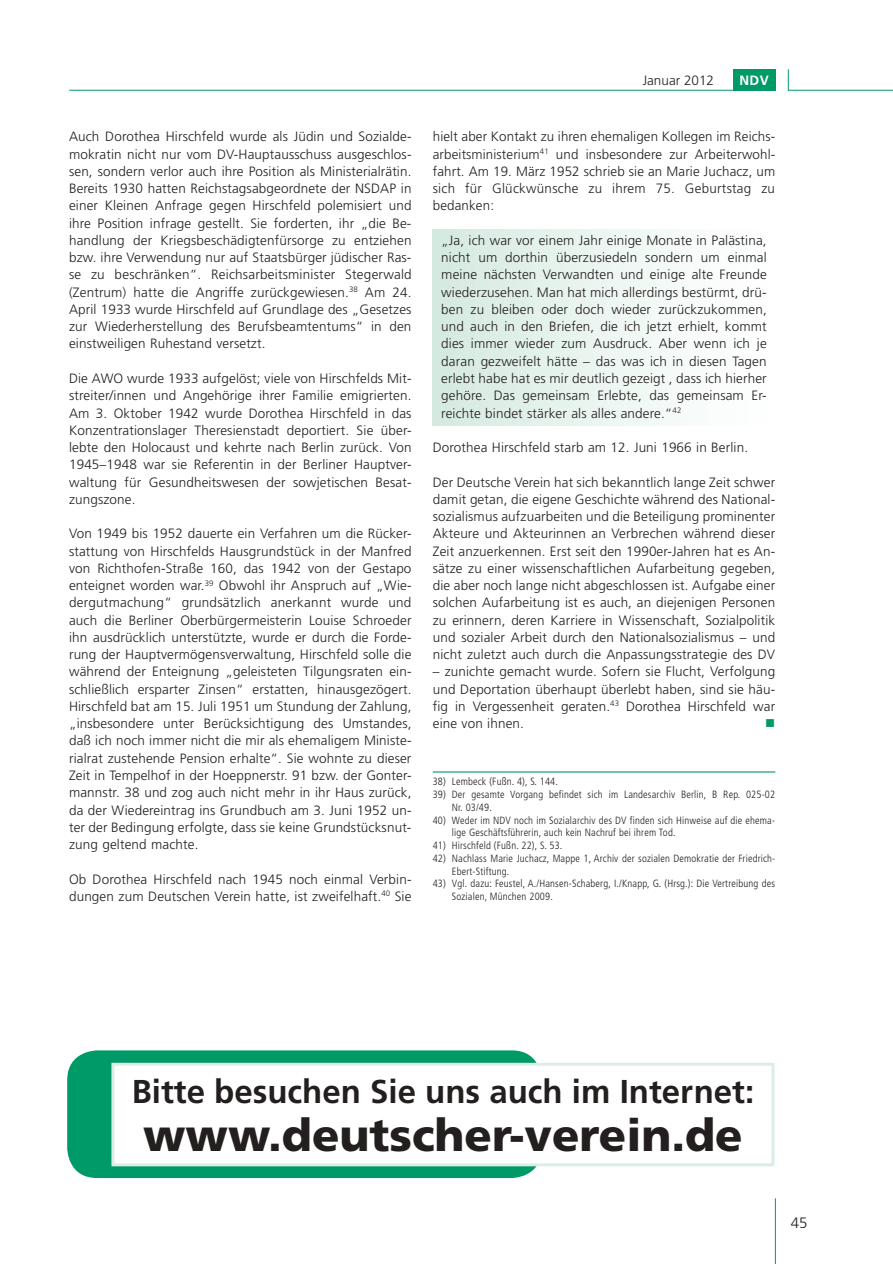
<style>
.page{position:relative;width:893px;height:1264px;background:#fff}
.page>*{position:absolute;margin:0;border:0;box-sizing:border-box;transform-origin:0 0}
.t1{font:900 45px "Frutiger LT";color:#241f1f}
.t2{font:700 33px "Frutiger LT";color:#241f1f}
.t3{font:300 15px "Frutiger LT";color:#241f1f}
.t4{font:300 13.5px/17.2px "Frutiger LT";letter-spacing:.01em;color:#241f1f;text-align:justify}
.t5{font:700 13.5px "Frutiger LT";color:#fff}
.t6{font:13.5px "Wingdings";color:#009a68}
.t7{font:300 condensed 10.5px/12.8px "Frutiger LT";letter-spacing:.015em;color:#241f1f}
</style>
<div class="page">
<hr style="left:775px;top:1198px;width:1px;height:65px;background:#009a68">
<hr style="left:788px;top:90px;width:105px;height:1px;background:#009a68">
<hr style="left:69px;top:90px;width:706px;height:1px;background:#009a68">
<svg style="left:788px;top:69px;width:1px;height:22px"></svg>
<div style="left:732px;top:69px;width:43px;height:21px;background:#009a68"></div>
<div style="left:433px;top:229px;width:342px;height:196px;background:linear-gradient(to right,#d5eae1,#fff)"></div>
<hr style="left:433px;top:771px;width:342px;height:1px;background:#009a68">
<div style="left:67px;top:1050px;width:474px;height:127px;background:#009a68;border-radius:30px"></div>
<div style="left:113px;top:1064px;width:660px;height:100px;background:#fff"></div>
<div style="left:111px;top:1062px;width:663px;height:104px;border:3px solid #dceee4"></div>
<p class="t4" style="left:69px;top:128px;width:344px">Auch Dorothea Hirschfeld wurde als Jüdin und Sozialde&shy;mokratin nicht nur vom DV-Hauptausschuss ausgeschlos&shy;sen, sondern verlor auch ihre Position als Ministerialrätin.<br>Bereits 1930 hatten Reichstagsabgeordnete der NSDAP in einer Kleinen Anfrage gegen Hirschfeld polemisiert und ihre Position infrage gestellt. Sie forderten, ihr „die Be&shy;handlung der Kriegsbeschädigtenfürsorge zu entziehen bzw. ihre Verwendung nur auf Staatsbürger jüdischer Ras&shy;se zu beschränken“. Reichsarbeitsminister Stegerwald (Zentrum) hatte die Angriffe zurückgewiesen.<sup>38</sup> Am 24.<br>April 1933 wurde Hirschfeld auf Grundlage des „Gesetzes zur Wiederherstellung des Berufsbeamtentums“ in den einstweiligen Ruhestand versetzt.</p>
<p class="t4" style="left:69px;top:370px;width:344px">Die AWO wurde 1933 aufgelöst; viele von Hirschfelds Mit&shy;streiter/innen und Angehörige ihrer Familie emigrierten.<br>Am 3. Oktober 1942 wurde Dorothea Hirschfeld in das Konzentrationslager Theresienstadt deportiert. Sie über&shy;lebte den Holocaust und kehrte nach Berlin zurück. Von 1945–1948 war sie Referentin in der Berliner Hauptver&shy;waltung für Gesundheitswesen der sowjetischen Besat&shy;zungszone.</p>
<p class="t4" style="left:69px;top:525px;width:344px">Von 1949 bis 1952 dauerte ein Verfahren um die Rücker&shy;stattung von Hirschfelds Hausgrundstück in der Manfred von Richthofen-Straße 160, das 1942 von der Gestapo enteignet worden war.<sup>39</sup> Obwohl ihr Anspruch auf „Wie&shy;dergutmachung“ grundsätzlich anerkannt wurde und auch die Berliner Oberbürgermeisterin Louise Schroeder ihn ausdrücklich unterstützte, wurde er durch die Forde&shy;rung der Hauptvermögensverwaltung, Hirschfeld solle die während der Enteignung „geleisteten Tilgungsraten ein&shy;schließlich ersparter Zinsen“ erstatten, hinausgezögert.<br>Hirschfeld bat am 15. Juli 1951 um Stundung der Zahlung, „insbesondere unter Berücksichtigung des Umstandes, daß ich noch immer nicht die mir als ehemaligem Ministe&shy;rialrat zustehende Pension erhalte“. Sie wohnte zu dieser Zeit in Tempelhof in der Hoeppnerstr. 91 bzw. der Gonter&shy;mannstr. 38 und zog auch nicht mehr in ihr Haus zurück, da der Wiedereintrag ins Grundbuch am 3. Juni 1952 un&shy;ter der Bedingung erfolgte, dass sie keine Grundstücksnut&shy;zung geltend machte.</p>
<p class="t4" style="left:69px;top:870px;width:344px">Ob Dorothea Hirschfeld nach 1945 noch einmal Verbin&shy;dungen zum Deutschen Verein hatte, ist zweifelhaft.<sup>40</sup> Sie</p>
<p class="t4" style="left:642px;top:72px;width:73px">Januar 2012</p>
<p class="t5" style="left:739px;top:72px;width:31px">NDV</p>
<p class="t4" style="left:433px;top:128px;width:344px">hielt aber Kontakt zu ihren ehemaligen Kollegen im Reichs&shy;arbeitsministerium<sup>41</sup> und insbesondere zur Arbeiterwohl&shy;fahrt. Am 19. März 1952 schrieb sie an Marie Juchacz, um sich für Glückwünsche zu ihrem 75. Geburtstag zu bedanken:</p>
<p class="t4" style="left:441px;top:232px;width:327px">„Ja, ich war vor einem Jahr einige Monate in Palästina, nicht um dorthin überzusiedeln sondern um einmal meine nächsten Verwandten und einige alte Freunde wiederzusehen. Man hat mich allerdings bestürmt, drü&shy;ben zu bleiben oder doch wieder zurückzukommen, und auch in den Briefen, die ich jetzt erhielt, kommt dies immer wieder zum Ausdruck. Aber wenn ich je daran gezweifelt hätte – das was ich in diesen Tagen erlebt habe hat es mir deutlich gezeigt , dass ich hierher gehöre. Das gemeinsam Erlebte, das gemeinsam Er&shy;reichte bindet stärker als alles andere.“<sup>42</sup></p>
<p class="t4" style="left:433px;top:439px;width:317px">Dorothea Hirschfeld starb am 12. Juni 1966 in Berlin.</p>
<p class="t4" style="left:433px;top:473px;width:344px">Der Deutsche Verein hat sich bekanntlich lange Zeit schwer damit getan, die eigene Geschichte während des National&shy;sozialismus aufzuarbeiten und die Beteiligung prominenter Akteure und Akteurinnen an Verbrechen während dieser Zeit anzuerkennen. Erst seit den 1990er-Jahren hat es An&shy;sätze zu einer wissenschaftlichen Aufarbeitung gegeben, die aber noch lange nicht abgeschlossen ist. Aufgabe einer solchen Aufarbeitung ist es auch, an diejenigen Personen zu erinnern, deren Karriere in Wissenschaft, Sozialpolitik und sozialer Arbeit durch den Nationalsozialismus – und nicht zuletzt auch durch die Anpassungsstrategie des DV</p>
<p class="t4" style="left:433px;top:663px;width:344px">– zunichte gemacht wurde. Sofern sie Flucht, Verfolgung und Deportation überhaupt überlebt haben, sind sie häu&shy;fig in Vergessenheit geraten.<sup>43</sup> Dorothea Hirschfeld war eine von ihnen.</p>
<p class="t6" style="left:765px;top:716px;width:12px">■</p>
<p class="t7" style="left:433px;top:775px;width:127px">38) Lembeck (Fußn. 4), S. 144.</p>
<p class="t7" style="left:452px;top:788px;width:325px;text-indent:-19px">39) Der gesamte Vorgang befindet sich im Landesarchiv Berlin, B Rep. 025-02<br>Nr. 03/49.</p>
<p class="t7" style="left:452px;top:813px;width:325px;text-indent:-19px">40) Weder im NDV noch im Sozialarchiv des DV finden sich Hinweise auf die ehema&shy;lige Geschäftsführerin, auch kein Nachruf bei ihrem Tod.</p>
<p class="t7" style="left:433px;top:839px;width:131px">41) Hirschfeld (Fußn. 22), S. 53.</p>
<p class="t7" style="left:452px;top:851px;width:325px;text-indent:-19px">42) Nachlass Marie Juchacz, Mappe 1, Archiv der sozialen Demokratie der Friedrich-<br>Ebert-Stiftung.</p>
<p class="t7" style="left:452px;top:877px;width:325px;text-indent:-19px">43) Vgl. dazu: Feustel, A./Hansen-Schaberg, I./Knapp, G. (Hrsg.): Die Vertreibung des<br>Sozialen, München 2009.</p>
<h2 class="t2" style="left:132px;top:1071px;width:624px">Bitte besuchen Sie uns auch im Internet:</h2>
<h1 class="t1" style="left:143px;top:1107px;width:601px">www.deutscher-verein.de</h1>
<p class="t3" style="left:790px;top:1214px;width:18px">45</p>
</div>
